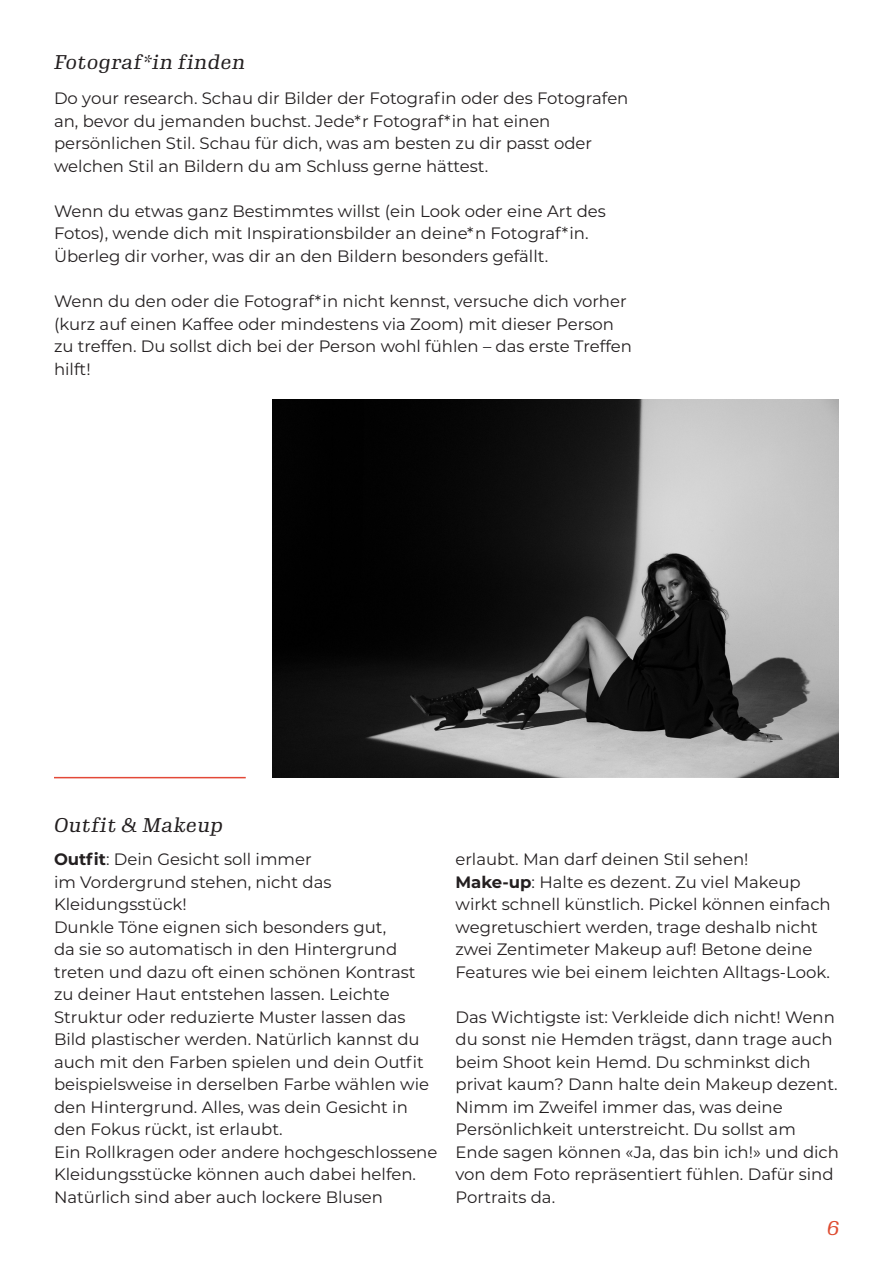
<style>
.page{position:relative;width:893px;height:1263px;background:#fff}
.page>*{position:absolute;margin:0;border:0;box-sizing:border-box;transform-origin:0 0}
.t1{font:italic 19.5px "Gimlet Micro";color:#231f20}
.t2{font:italic 19.5px "Gimlet Micro";color:#de4c31}
.t3{font:16.5px/22.5px "Montserrat";color:#231f20}
.s1{font-weight:700}
</style>
<div class="page">
<img style="left:272px;top:400px;width:567px;height:378px">
<hr style="left:54px;top:777px;width:192px;height:1px;background:#e34837">
<p class="t1" style="left:54px;top:48px;width:193px">Fotograf*in finden</p>
<p class="t3" style="left:54px;top:87px;width:576px">Do your research. Schau dir Bilder der Fotografin oder des Fotografen an, bevor du jemanden buchst. Jede*r Fotograf*in hat einen persönlichen Stil. Schau für dich, was am besten zu dir passt oder welchen Stil an Bildern du am Schluss gerne hättest.</p>
<p class="t3" style="left:54px;top:199px;width:553px">Wenn du etwas ganz Bestimmtes willst (ein Look oder eine Art des<br>Fotos), wende dich mit Inspirationsbilder an deine*n Fotograf*in.<br>Überleg dir vorher, was dir an den Bildern besonders gefällt.</p>
<p class="t3" style="left:54px;top:289px;width:579px">Wenn du den oder die Fotograf*in nicht kennst, versuche dich vorher (kurz auf einen Kaffee oder mindestens via Zoom) mit dieser Person zu treffen. Du sollst dich bei der Person wohl fühlen – das erste Treffen hilft!</p>
<p class="t1" style="left:54px;top:812px;width:171px">Outfit &amp; Makeup</p>
<p class="t3" style="left:54px;top:847px;width:279px"><span class="s1">Outfit</span>: Dein Gesicht soll immer im Vordergrund stehen, nicht das<br>Kleidungsstück!</p>
<p class="t3" style="left:54px;top:915px;width:377px">Dunkle Töne eignen sich besonders gut,<br>da sie so automatisch in den Hintergrund treten und dazu oft einen schönen Kontrast zu deiner Haut entstehen lassen. Leichte Struktur oder reduzierte Muster lassen das Bild plastischer werden. Natürlich kannst du auch mit den Farben spielen und dein Outfit beispielsweise in derselben Farbe wählen wie den Hintergrund. Alles, was dein Gesicht in den Fokus rückt, ist erlaubt.</p>
<p class="t3" style="left:54px;top:1140px;width:385px">Ein Rollkragen oder andere hochgeschlossene<br>Kleidungsstücke können auch dabei helfen.<br>Natürlich sind aber auch lockere Blusen</p>
<p class="t3" style="left:455px;top:847px;width:295px">erlaubt. Man darf deinen Stil sehen!</p>
<p class="t3" style="left:455px;top:870px;width:377px"><span class="s1">Make-up</span>: Halte es dezent. Zu viel Makeup wirkt schnell künstlich. Pickel können einfach wegretuschiert werden, trage deshalb nicht zwei Zentimeter Makeup auf! Betone deine Features wie bei einem leichten Alltags-Look.</p>
<p class="t3" style="left:455px;top:1005px;width:384px">Das Wichtigste ist: Verkleide dich nicht! Wenn du sonst nie Hemden trägst, dann trage auch beim Shoot kein Hemd. Du schminkst dich privat kaum? Dann halte dein Makeup dezent.</p>
<p class="t3" style="left:455px;top:1095px;width:385px">Nimm im Zweifel immer das, was deine Persönlichkeit unterstreicht. Du sollst am Ende sagen können «Ja, das bin ich!» und dich von dem Foto repräsentiert fühlen. Dafür sind Portraits da.</p>
<p class="t2" style="left:827px;top:1214px;width:15px">6</p>
</div>
